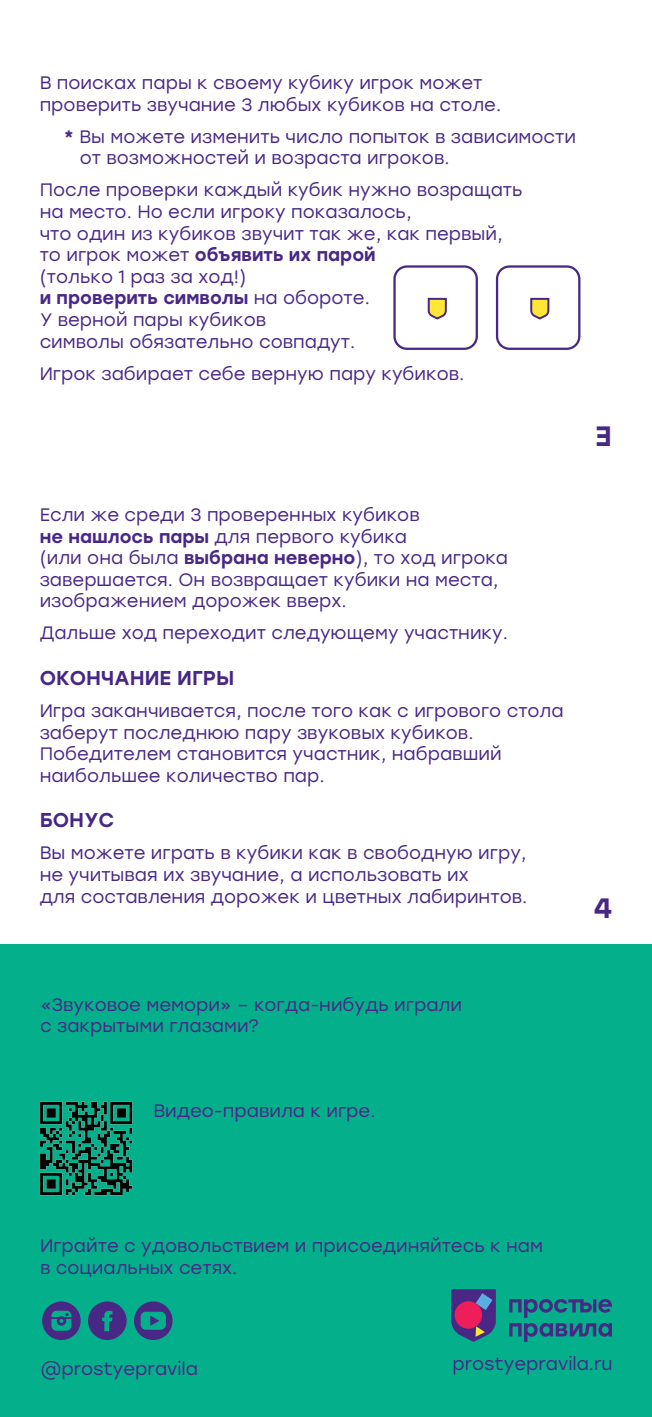
<style>
.page{position:relative;width:652px;height:1417px;background:#fff}
.page>*{position:absolute;margin:0;border:0;box-sizing:border-box;transform-origin:0 0}
.t1{font:500 28px "Stolzl Display";color:#482785}
.t2{font:500 20px "Stolzl";color:#482785}
.t3{font:18px/21.6px "Stolzl";color:#482785}
.s1{font-weight:500}
</style>
<div class="page">
<div style="left:0;top:945px;width:652px;height:472px;background:#03b08b"></div>
<svg style="left:451px;top:1289px;width:161px;height:53px"></svg>
<div style="left:455px;top:1301px;width:27px;height:27px;background:#ee1e5b;border-radius:50%"></div>
<img style="left:40px;top:1101px;width:93px;height:95px">
<svg style="left:88px;top:1301px;width:39px;height:39px"></svg>
<svg style="left:42px;top:1301px;width:39px;height:39px"></svg>
<svg style="left:134px;top:1301px;width:39px;height:39px"></svg>
<svg style="left:393px;top:265px;width:85px;height:85px"></svg>
<svg style="left:496px;top:265px;width:84px;height:85px"></svg>
<p class="t3" style="left:40px;top:71px;width:463px">В поисках пары к своему кубику игрок может проверить звучание 3 любых кубиков на столе.</p>
<p class="t3" style="left:80px;top:125px;width:498px;text-indent:-16px"><span class="s1">*</span> Вы можете изменить число попыток в зависимости от возможностей и возраста игроков.</p>
<p class="t3" style="left:40px;top:178px;width:484px">После проверки каждый кубик нужно возращать на место. Но если игроку показалось,<br>что один из кубиков звучит так же, как первый, то игрок может <span class="s1">объявить их парой<br></span>(только 1 раз за ход!)<br><span class="s1">и проверить символы</span> на обороте.<br>У верной пары кубиков<br>символы обязательно совпадут.</p>
<p class="t3" style="left:40px;top:362px;width:426px">Игрок забирает себе верную пару кубиков.</p>
<h1 class="t1" style="left:596px;top:411px;width:18px">3</h1>
<p class="t3" style="left:40px;top:503px;width:470px">Если же среди 3 проверенных кубиков<br><span class="s1">не нашлось пары</span> для первого кубика<br>(или она была <span class="s1">выбрана неверно</span>), то ход игрока завершается. Он возвращает кубики на места, изображением дорожек вверх.</p>
<p class="t3" style="left:40px;top:621px;width:470px">Дальше ход переходит следующему участнику.</p>
<p class="t2" style="left:40px;top:664px;width:196px">ОКОНЧАНИЕ ИГРЫ</p>
<p class="t3" style="left:40px;top:699px;width:525px">Игра заканчивается, после того как с игрового стола заберут последнюю пару звуковых кубиков.<br>Победителем становится участник, набравший наибольшее количество пар.</p>
<p class="t2" style="left:40px;top:806px;width:76px">БОНУС</p>
<p class="t3" style="left:40px;top:841px;width:489px">Вы можете играть в кубики как в свободную игру, не учитывая их звучание, а использовать их<br>для составления дорожек и цветных лабиринтов.</p>
<h1 class="t1" style="left:594px;top:883px;width:20px">4</h1>
<p class="t3" style="left:40px;top:993px;width:423px">«Звуковое мемори» – когда-нибудь играли с закрытыми глазами?</p>
<p class="t3" style="left:153px;top:1099px;width:224px">Видео-правила к игре.</p>
<p class="t3" style="left:40px;top:1234px;width:504px">Играйте с удовольствием и присоединяйтесь к нам в социальных сетях.</p>
<p class="t3" style="left:41px;top:1356px;width:159px">@prostyepravila</p>
<p class="t3" style="left:452px;top:1352px;width:162px">prostyepravila.ru</p>
</div>
